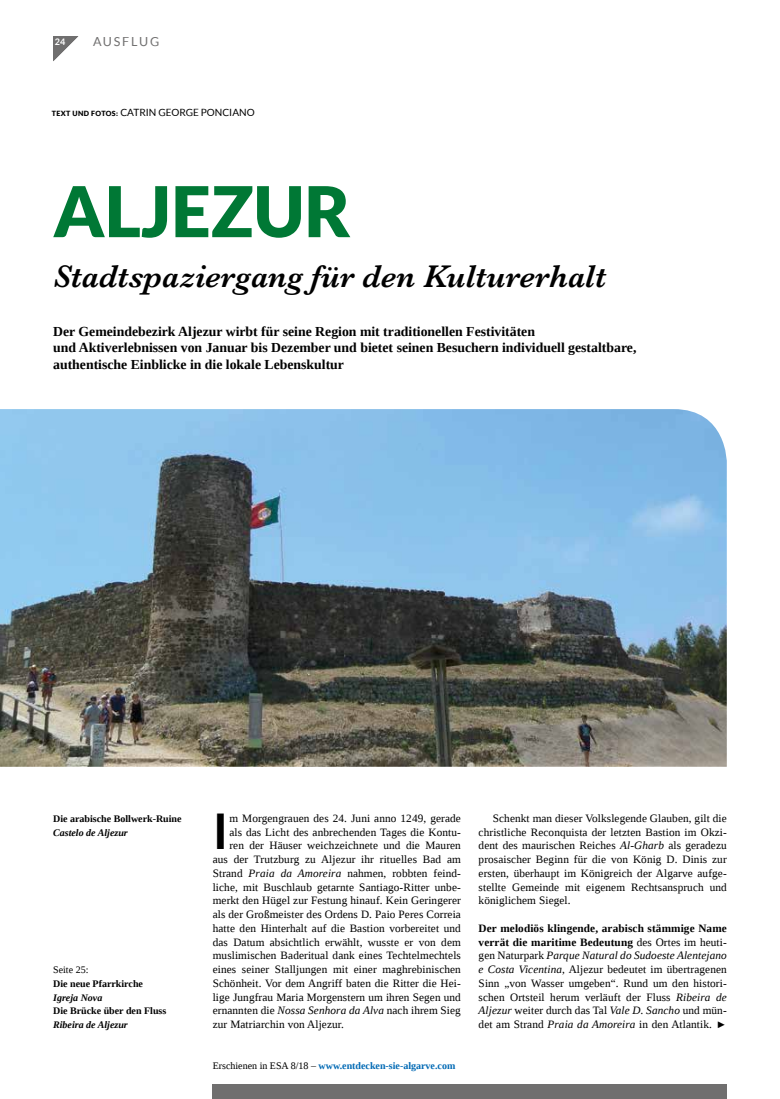
<style>
.page{position:relative;width:780px;height:1099px;background:#fff}
.page>*{position:absolute;margin:0;border:0;box-sizing:border-box;transform-origin:0 0}
.t1{font:900 70px "Lato";color:#007835}
.t2{font:700 49.25px "Lato";color:#000}
.t3{font:italic 600 32.5px "Baskerville";color:#000}
.t4{font:700 13.75px/16.5px "Liberation Serif";color:#000}
.t5{font:12.5px "Lato";letter-spacing:.14em;color:#706f6f}
.t6{font:11.25px/13.8px "Liberation Serif";letter-spacing:.01em;color:#000;text-align:justify}
.t7{font:700 10px "Liberation Serif";color:#000}
.t8{font:700 10px "Liberation Serif";color:#0069b4}
.t9{font:italic 700 10px "Liberation Serif";color:#000}
.t10{font:10px "Lato";color:#000}
.t11{font:10px "Liberation Serif";color:#000}
.t12{font:700 9px "Lato";color:#fff}
.s1{font-weight:900;font-size:7.12px}
.s2{font-style:italic}
.s3{font-weight:400;color:#000}
.s4{font-weight:700}
</style>
<div class="page">
<div style="left:213px;top:1084px;width:513px;height:14px;background:#706f6f"></div>
<svg style="left:53px;top:36px;width:25px;height:25px"></svg>
<img style="left:0;top:409px;width:726px;height:357px">
<p class="t12" style="left:55px;top:37px;width:12px">24</p>
<p class="t5" style="left:93px;top:34px;width:68px">AUSFLUG</p>
<p class="t10" style="left:52px;top:107px;width:204px"><span class="s1">TEXT UND FOTOS:</span> CATRIN GEORGE PONCIANO</p>
<h1 class="t1" style="left:53px;top:170px;width:299px">ALJEZUR</h1>
<h3 class="t3" style="left:53px;top:254px;width:554px">Stadtspaziergang für den Kulturerhalt</h3>
<p class="t4" style="left:53px;top:323px;width:584px">Der Gemeindebezirk Aljezur wirbt für seine Region mit traditionellen Festivitäten<br>und Aktiverlebnissen von Januar bis Dezember und bietet seinen Besuchern individuell gestaltbare, authentische Einblicke in die lokale Lebenskultur</p>
<p class="t7" style="left:53px;top:811px;width:130px">Die arabische Bollwerk-Ruine</p>
<p class="t9" style="left:53px;top:825px;width:76px">Castelo de Aljezur</p>
<p class="t11" style="left:53px;top:963px;width:37px">Seite 25:</p>
<p class="t7" style="left:53px;top:976px;width:91px">Die neue Pfarrkirche</p>
<p class="t9" style="left:53px;top:990px;width:51px">Igreja Nova</p>
<p class="t7" style="left:53px;top:1004px;width:115px">Die Brücke über den Fluss</p>
<p class="t9" style="left:53px;top:1018px;width:76px">Ribeira de Aljezur</p>
<h2 class="t2" style="left:213px;top:803px;width:17px">I</h2>
<p class="t6" style="left:229px;top:811px;width:233px">m Morgengrauen des 24. Juni anno 1249, gerade</p>
<p class="t6" style="left:229px;top:824px;width:233px">als das Licht des anbrechenden Tages die Kontu-</p>
<p class="t6" style="left:229px;top:838px;width:233px">ren der Häuser weichzeichnete und die Mauren</p>
<p class="t6" style="left:213px;top:852px;width:250px">aus der Trutzburg zu Aljezur ihr rituelles Bad am</p>
<p class="t6" style="left:213px;top:866px;width:250px">Strand <span class="s2">Praia da Amoreira</span> nahmen, robbten feind-</p>
<p class="t6" style="left:213px;top:879px;width:250px">liche, mit Buschlaub getarnte Santiago-Ritter unbe-</p>
<p class="t6" style="left:213px;top:893px;width:250px">merkt den Hügel zur Festung hinauf. Kein Geringerer</p>
<p class="t6" style="left:213px;top:907px;width:250px">als der Großmeister des Ordens D. Paio Peres Correia</p>
<p class="t6" style="left:213px;top:921px;width:250px">hatte den Hinterhalt auf die Bastion vorbereitet und</p>
<p class="t6" style="left:213px;top:934px;width:250px">das Datum absichtlich erwählt, wusste er von dem</p>
<p class="t6" style="left:213px;top:948px;width:250px">muslimischen Baderitual dank eines Techtelmechtels</p>
<p class="t6" style="left:213px;top:962px;width:250px">eines seiner Stalljungen mit einer maghrebinischen</p>
<p class="t6" style="left:213px;top:976px;width:250px">Schönheit. Vor dem Angriff baten die Ritter die Hei-</p>
<p class="t6" style="left:213px;top:989px;width:250px">lige Jungfrau Maria Morgenstern um ihren Segen und</p>
<p class="t6" style="left:213px;top:1003px;width:250px">ernannten die <span class="s2">Nossa Senhora da Alva</span> nach ihrem Sieg</p>
<p class="t6" style="left:213px;top:1017px;width:133px">zur Matriarchin von Aljezur.</p>
<p class="t8" style="left:213px;top:1059px;width:244px"><span class="s3">Erschienen in ESA 8/18 –</span> www.entdecken-sie-algarve.com</p>
<p class="t6" style="left:478px;top:811px;width:250px;text-indent:14px">Schenkt man dieser Volkslegende Glauben, gilt die christliche Reconquista der letzten Bastion im Okzi&shy;dent des maurischen Reiches <span class="s2">Al-Gharb</span> als geradezu prosaischer Beginn für die von König D. Dinis zur ersten, überhaupt im Königreich der Algarve aufge&shy;stellte Gemeinde mit eigenem Rechtsanspruch und königlichem Siegel.</p>
<p class="t6" style="left:478px;top:921px;width:250px"><span class="s4">Der melodiös klingende, arabisch stämmige Name verrät die maritime Bedeutung</span> des Ortes im heuti&shy;gen Naturpark <span class="s2">Parque Natural do Sudoeste Alentejano e Costa Vicentina,</span> Aljezur bedeutet im übertragenen Sinn „von Wasser umgeben“. Rund um den histori&shy;schen Ortsteil herum verläuft der Fluss <span class="s2">Ribeira de Aljezur</span> weiter durch das Tal <span class="s2">Vale D. Sancho</span> und mün&shy;det am Strand <span class="s2">Praia da Amoreira</span> in den Atlantik. ►</p>
</div>
